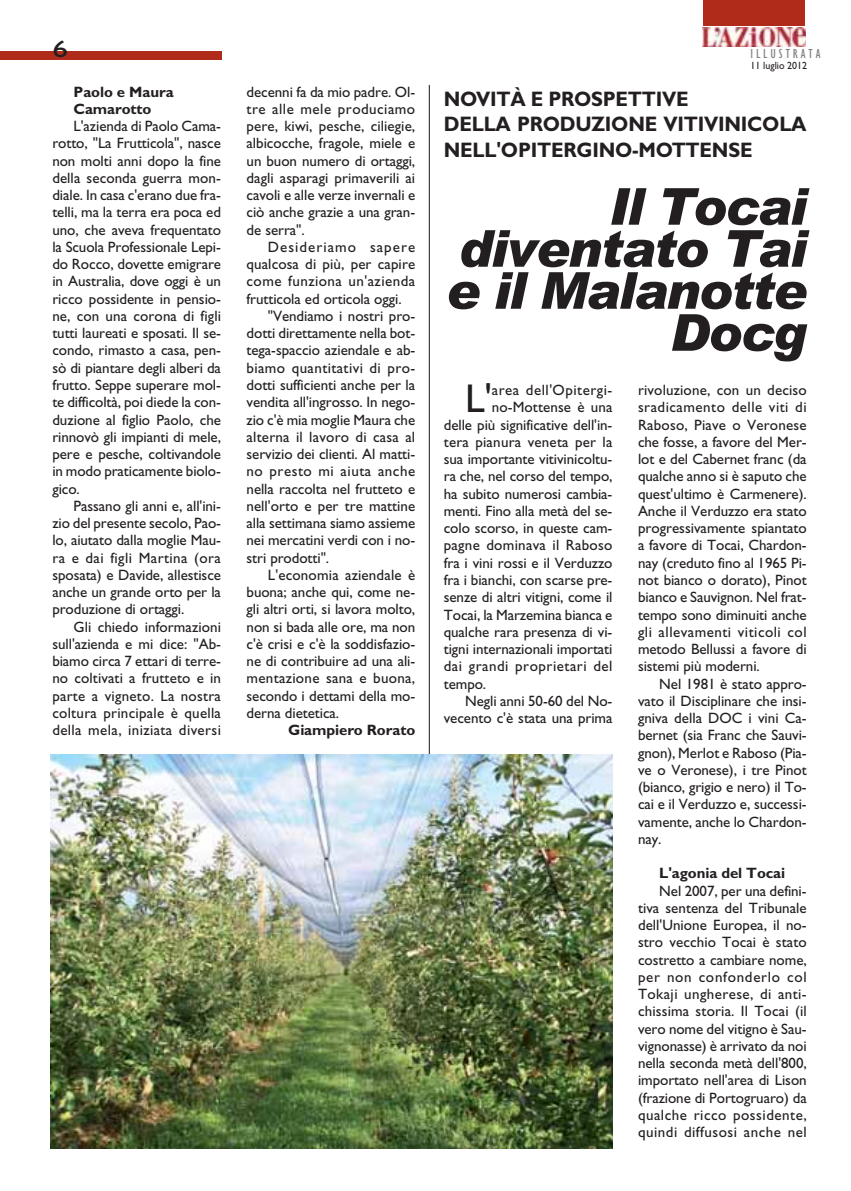
<style>
.page{position:relative;width:851px;height:1191px;background:#fff}
.page>*{position:absolute;margin:0;border:0;box-sizing:border-box;transform-origin:0 0}
.t1{font:italic 900 51px/42px "Arial";letter-spacing:-.035em;color:#231f20;text-align:right}
.t2{font:40.2px "Gill Sans";color:#231f20}
.t3{font:24px "Gill Sans";color:#231f20;scale:1.3 1}
.t4{font:700 21px/25.5px "Gill Sans";letter-spacing:-.01em;color:#231f20;scale:.94 1}
.t5{font:15px/17.2px "Gill Sans";letter-spacing:-.005em;color:#231f20;text-align:justify}
.t6{font:15px "Gill Sans";letter-spacing:.035em;color:#231f20}
.t7{font:700 15px/17.2px "Gill Sans";letter-spacing:-.005em;color:#231f20}
.t8{font:15px "Gill Sans";letter-spacing:.015em;color:#231f20}
.t9{font:15px "Gill Sans";letter-spacing:.02em;color:#231f20}
.t10{font:15px "Gill Sans";letter-spacing:.025em;color:#231f20}
.t11{font:15px "Gill Sans";letter-spacing:.03em;color:#231f20}
.t12{font:15px "Gill Sans";letter-spacing:.07em;color:#231f20}
.t13{font:condensed 13.5px "Gill Sans";letter-spacing:.22em;color:#808285}
.t14{font:10.5px "Gill Sans";color:#231f20;scale:.95 1}
</style>
<div class="page">
<hr style="left:428px;top:85px;width:2px;height:729px;background:#231f20">
<svg style="left:702px;top:21px;width:104px;height:26px"></svg>
<img style="left:702px;top:28px;width:102px;height:18px">
<div style="left:0;top:51px;width:221px;height:9px;background:#b12b1b"></div>
<div style="left:703px;top:0;width:101px;height:25px;background:#b12b1b"></div>
<img style="left:51px;top:754px;width:561px;height:394px">
<h3 class="t3" style="left:52px;top:40px;width:14px">6</h3>
<p class="t7" style="left:74px;top:85px;width:101px">Paolo e Maura<br>Camarotto</p>
<p class="t5" style="left:52px;top:119px;width:170px;text-indent:21px">L'azienda di Paolo Cama&shy;rotto, "La Frutticola", nasce non molti anni dopo la fine della seconda guerra mon&shy;diale. In casa c'erano due fra&shy;telli, ma la terra era poca ed uno, che aveva frequentato la Scuola Professionale Lepi&shy;do Rocco, dovette emigrare in Australia, dove oggi è un ricco possidente in pensio&shy;ne, con una corona di figli tutti laureati e sposati. Il se&shy;condo, rimasto a casa, pen&shy;sò di piantare degli alberi da frutto. Seppe superare mol&shy;te difficoltà, poi diede la con&shy;duzione al figlio Paolo, che rinnovò gli impianti di mele, pere e pesche, coltivandole in modo praticamente biolo&shy;gico.</p>
<p class="t5" style="left:52px;top:499px;width:170px;text-indent:21px">Passano gli anni e, all'ini&shy;zio del presente secolo, Pao&shy;lo, aiutato dalla moglie Mau&shy;ra e dai figli Martina (ora sposata) e Davide, allestisce anche un grande orto per la produzione di ortaggi.</p>
<p class="t5" style="left:52px;top:619px;width:170px;text-indent:21px">Gli chiedo informazioni sull'azienda e mi dice: "Ab&shy;biamo circa 7 ettari di terre&shy;no coltivati a frutteto e in parte a vigneto. La nostra coltura principale è quella della mela, iniziata diversi</p>
<p class="t5" style="left:246px;top:85px;width:170px">decenni fa da mio padre. Ol&shy;tre alle mele produciamo pere, kiwi, pesche, ciliegie, albicocche, fragole, miele e un buon numero di ortaggi, dagli asparagi primaverili ai cavoli e alle verze invernali e ciò anche grazie a una gran&shy;de serra".</p>
<p class="t12" style="left:268px;top:242px;width:149px">Desideriamo sapere</p>
<p class="t5" style="left:246px;top:257px;width:170px">qualcosa di più, per capire</p>
<p class="t11" style="left:246px;top:276px;width:170px">come funziona un'azienda</p>
<p class="t5" style="left:246px;top:292px;width:156px">frutticola ed orticola oggi.</p>
<p class="t5" style="left:268px;top:309px;width:149px">"Vendiamo i nostri pro-</p>
<p class="t5" style="left:246px;top:326px;width:170px">dotti direttamente nella bot-</p>
<p class="t5" style="left:246px;top:343px;width:170px">tega-spaccio aziendale e ab-</p>
<p class="t10" style="left:246px;top:362px;width:170px">biamo quantitativi di pro-</p>
<p class="t5" style="left:246px;top:378px;width:170px">dotti sufficienti anche per la</p>
<p class="t5" style="left:246px;top:395px;width:170px">vendita all'ingrosso. In nego-</p>
<p class="t5" style="left:246px;top:412px;width:170px">zio c'è mia moglie Maura che</p>
<p class="t8" style="left:246px;top:431px;width:170px">alterna il lavoro di casa al</p>
<p class="t5" style="left:246px;top:447px;width:170px">servizio dei clienti. Al matti-</p>
<p class="t6" style="left:246px;top:466px;width:170px">no presto mi aiuta anche</p>
<p class="t5" style="left:246px;top:481px;width:170px">nella raccolta nel frutteto e</p>
<p class="t5" style="left:246px;top:499px;width:170px">nell'orto e per tre mattine</p>
<p class="t5" style="left:246px;top:516px;width:170px">alla settimana siamo assieme</p>
<p class="t5" style="left:246px;top:533px;width:170px">nei mercatini verdi con i no-</p>
<p class="t5" style="left:246px;top:550px;width:84px">stri prodotti".</p>
<p class="t5" style="left:268px;top:568px;width:149px">L'economia aziendale è</p>
<p class="t5" style="left:246px;top:585px;width:170px">buona; anche qui, come ne-</p>
<p class="t5" style="left:246px;top:602px;width:170px">gli altri orti, si lavora molto,</p>
<p class="t5" style="left:246px;top:619px;width:170px">non si bada alle ore, ma non</p>
<p class="t5" style="left:246px;top:637px;width:170px">c'è crisi e c'è la soddisfazio-</p>
<p class="t5" style="left:246px;top:654px;width:170px">ne di contribuire ad una ali-</p>
<p class="t9" style="left:246px;top:673px;width:170px">mentazione sana e buona,</p>
<p class="t5" style="left:246px;top:688px;width:170px">secondo i dettami della mo-</p>
<p class="t5" style="left:246px;top:706px;width:94px">derna dietetica.</p>
<p class="t7" style="left:288px;top:723px;width:128px">Giampiero Rorato</p>
<p class="t13" style="left:750px;top:49px;width:71px">ILLUSTRATA</p>
<p class="t14" style="left:750px;top:62px;width:61px">11 luglio 2012</p>
<h3 class="t4" style="left:443px;top:88px;width:387px">NOVITÀ E PROSPETTIVE<br>DELLA PRODUZIONE VITIVINICOLA<br>NELL'OPITERGINO-MOTTENSE</h3>
<h1 class="t1" style="left:446px;top:183px;width:362px">Il Tocai diventato Tai e il Malanotte<br>Docg</h1>
<h2 class="t2" style="left:465px;top:385px;width:29px">L'</h2>
<p class="t6" style="left:491px;top:385px;width:122px">area dell'Opitergi-</p>
<p class="t5" style="left:491px;top:400px;width:122px">no-Mottense è una</p>
<p class="t5" style="left:443px;top:418px;width:170px">delle più significative dell'in-</p>
<p class="t8" style="left:443px;top:437px;width:170px">tera pianura veneta per la</p>
<p class="t5" style="left:443px;top:452px;width:170px">sua importante vitivinicoltu-</p>
<p class="t5" style="left:443px;top:469px;width:170px">ra che, nel corso del tempo,</p>
<p class="t5" style="left:443px;top:487px;width:170px">ha subito numerosi cambia-</p>
<p class="t5" style="left:443px;top:504px;width:170px">menti. Fino alla metà del se-</p>
<p class="t5" style="left:443px;top:521px;width:170px">colo scorso, in queste cam-</p>
<p class="t9" style="left:443px;top:540px;width:170px">pagne dominava il Raboso</p>
<p class="t5" style="left:443px;top:556px;width:170px">fra i vini rossi e il Verduzzo</p>
<p class="t5" style="left:443px;top:573px;width:170px">fra i bianchi, con scarse pre-</p>
<p class="t5" style="left:443px;top:590px;width:170px">senze di altri vitigni, come il</p>
<p class="t5" style="left:443px;top:607px;width:170px">Tocai, la Marzemina bianca e</p>
<p class="t5" style="left:443px;top:625px;width:170px">qualche rara presenza di vi-</p>
<p class="t5" style="left:443px;top:642px;width:170px">tigni internazionali importati</p>
<p class="t6" style="left:443px;top:661px;width:170px">dai grandi proprietari del</p>
<p class="t5" style="left:443px;top:676px;width:44px">tempo.</p>
<p class="t5" style="left:465px;top:694px;width:149px">Negli anni 50-60 del No-</p>
<p class="t5" style="left:443px;top:711px;width:170px">vecento c'è stata una prima</p>
<p class="t5" style="left:638px;top:383px;width:170px">rivoluzione, con un deciso sradicamento delle viti di Raboso, Piave o Veronese che fosse, a favore del Mer&shy;lot e del Cabernet franc (da qualche anno si è saputo che quest'ultimo è Carmenere).<br>Anche il Verduzzo era stato progressivamente spiantato a favore di Tocai, Chardon&shy;nay (creduto fino al 1965 Pi&shy;not bianco o dorato), Pinot bianco e Sauvignon. Nel frat&shy;tempo sono diminuiti anche gli allevamenti viticoli col metodo Bellussi a favore di sistemi più moderni.</p>
<p class="t5" style="left:638px;top:676px;width:170px;text-indent:21px">Nel 1981 è stato appro&shy;vato il Disciplinare che insi&shy;gniva della DOC i vini Ca&shy;bernet (sia Franc che Sauvi&shy;gnon), Merlot e Raboso (Pia&shy;ve o Veronese), i tre Pinot (bianco, grigio e nero) il To&shy;cai e il Verduzzo e, successi&shy;vamente, anche lo Chardon&shy;nay.</p>
<p class="t7" style="left:659px;top:866px;width:127px">L'agonia del Tocai</p>
<p class="t5" style="left:638px;top:883px;width:170px;text-indent:21px">Nel 2007, per una defini&shy;tiva sentenza del Tribunale dell'Unione Europea, il no&shy;stro vecchio Tocai è stato costretto a cambiare nome, per non confonderlo col Tokaji ungherese, di anti&shy;chissima storia. Il Tocai (il vero nome del vitigno è Sau&shy;vignonasse) è arrivato da noi nella seconda metà dell'800, importato nell'area di Lison (frazione di Portogruaro) da qualche ricco possidente, quindi diffusosi anche nel</p>
</div>
